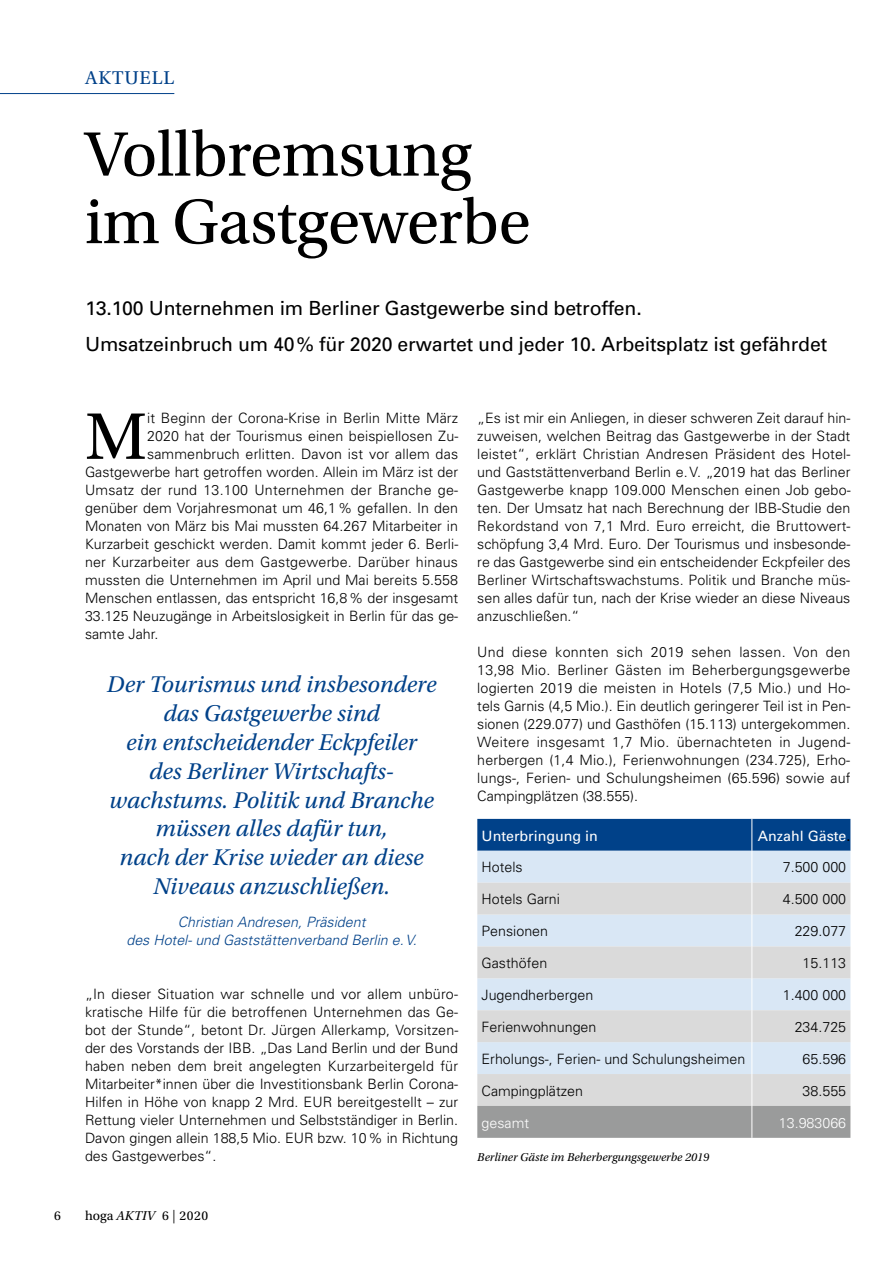
<style>
.page{position:relative;width:893px;height:1263px;background:#fff}
.page>*{position:absolute;margin:0;border:0;box-sizing:border-box;transform-origin:0 0}
.t1{font:69.45px "Utopia Std";color:#000}
.t2{font:66px/67.5px "Utopia Std";letter-spacing:-.01em;color:#000}
.t3{font:italic 24px/28.8px "Utopia Std";color:#004189;text-align:center}
.t4{font:19.5px/36px "Univers";letter-spacing:-.01em;color:#000}
.t5{font:19.5px "Utopia Std";letter-spacing:.05em;color:#004189}
.t6{font:300 14.25px/18px "Univers";color:#000;text-align:justify}
.t7{font:italic 300 14.25px/18px "Univers";color:#004189;text-align:center}
.t8{font:14.25px "Univers";color:#fff}
.t9{font:300 14.25px "Univers";color:#fff}
.t10{font:13.5px "Utopia Std";letter-spacing:.02em;color:#000}
.t11{font:italic 12px "Utopia Std";color:#000}
.s1{font-style:italic}
.s2{font-family:"Formata";font-weight:300}
.s3{color:#000}
</style>
<div class="page">
<hr style="left:0;top:93px;width:174px;height:1px;background:#004189">
<div style="left:477px;top:819px;width:373px;height:32px;background:#004189"></div>
<div style="left:477px;top:851px;width:373px;height:32px;background:#d9e7f5"></div>
<svg style="left:477px;top:883px;width:373px;height:223px;background:#d9dfe5"></svg>
<div style="left:477px;top:1106px;width:373px;height:32px;background:#9a9b9b"></div>
<hr style="left:751px;top:819px;width:1px;height:32px;background:#fff">
<hr style="left:751px;top:851px;width:1px;height:32px;background:#fff">
<hr style="left:751px;top:883px;width:1px;height:31px;background:#fff">
<hr style="left:751px;top:914px;width:1px;height:32px;background:#fff">
<hr style="left:751px;top:946px;width:1px;height:32px;background:#fff">
<hr style="left:751px;top:978px;width:1px;height:32px;background:#fff">
<hr style="left:751px;top:1010px;width:1px;height:32px;background:#fff">
<hr style="left:751px;top:1042px;width:1px;height:32px;background:#fff">
<hr style="left:751px;top:1074px;width:1px;height:32px;background:#fff">
<hr style="left:751px;top:1106px;width:1px;height:32px;background:#fff">
<p class="t10" style="left:54px;top:1208px;width:8px">6</p>
<h3 class="t5" style="left:85px;top:68px;width:91px">AKTUELL</h3>
<h2 class="t2" style="left:85px;top:122px;width:447px">Vollbremsung im Gastgewerbe</h2>
<h3 class="t4" style="left:85px;top:290px;width:744px">13.100 Unternehmen im Berliner Gastgewerbe sind betroffen.<br>Umsatzeinbruch um 40% für 2020 erwartet und jeder 10. Arbeitsplatz ist gefährdet</h3>
<h1 class="t1" style="left:85px;top:399px;width:64px">M</h1>
<p class="t6" style="left:147px;top:408px;width:313px">it Beginn der Corona-Krise in Berlin Mitte März</p>
<p class="t6" style="left:147px;top:426px;width:313px">2020 hat der Tourismus einen beispiellosen Zu-</p>
<p class="t6" style="left:147px;top:444px;width:313px">sammenbruch erlitten. Davon ist vor allem das</p>
<p class="t6" style="left:85px;top:462px;width:375px">Gastgewerbe hart getroffen worden. Allein im März ist der</p>
<p class="t6" style="left:85px;top:480px;width:375px">Umsatz der rund 13.100 Unternehmen der Branche ge-</p>
<p class="t6" style="left:85px;top:498px;width:375px">genüber dem Vorjahresmonat um 46,1% gefallen. In den</p>
<p class="t6" style="left:85px;top:516px;width:374px">Monaten von März bis Mai mussten 64.267 Mitarbeiter in</p>
<p class="t6" style="left:85px;top:534px;width:375px">Kurzarbeit geschickt werden. Damit kommt jeder 6. Berli-</p>
<p class="t6" style="left:85px;top:552px;width:375px">ner Kurzarbeiter aus dem Gastgewerbe. Darüber hinaus</p>
<p class="t6" style="left:85px;top:570px;width:374px">mussten die Unternehmen im April und Mai bereits 5.558</p>
<p class="t6" style="left:85px;top:588px;width:375px">Menschen entlassen, das entspricht 16,8% der insgesamt</p>
<p class="t6" style="left:85px;top:606px;width:375px">33.125 Neuzugänge in Arbeitslosigkeit in Berlin für das ge-</p>
<p class="t6" style="left:85px;top:624px;width:75px">samte Jahr.</p>
<h3 class="t3" style="left:107px;top:670px;width:331px">Der Tourismus und insbesondere das Gastgewerbe sind<br>ein entscheidender Eckpfeiler<br>des Berliner Wirtschafts&shy;wachstums. Politik und Branche müssen alles dafür tun,<br>nach der Krise wieder an diese<br>Niveaus anzuschließen.</h3>
<p class="t7" style="left:126px;top:912px;width:292px">Christian Andresen, Präsident<br>des Hotel- und Gaststättenverband Berlin e.V.</p>
<p class="t6" style="left:85px;top:984px;width:375px">„In dieser Situation war schnelle und vor allem unbüro&shy;kratische Hilfe für die betroffenen Unternehmen das Ge&shy;bot der Stunde“, betont Dr. Jürgen Allerkamp, Vorsitzen&shy;der des Vorstands der IBB. „Das Land Berlin und der Bund haben neben dem breit angelegten Kurzarbeitergeld für Mitarbeiter*innen über die Investitionsbank Berlin Corona-Hilfen in Höhe von knapp 2 Mrd. EUR bereitgestellt – zur Rettung vieler Unternehmen und Selbstständiger in Berlin.<br>Davon gingen allein 188,5 Mio. EUR bzw. 10% in Richtung des Gastgewerbes“.</p>
<p class="t10" style="left:85px;top:1208px;width:125px">hoga <span class="s1">AKTIV</span> 6 <span class="s2">|</span> 2020</p>
<p class="t6" style="left:477px;top:408px;width:375px">„Es ist mir ein Anliegen, in dieser schweren Zeit darauf hin&shy;zuweisen, welchen Beitrag das Gastgewerbe in der Stadt leistet“, erklärt Christian Andresen Präsident des Hotel&shy;und Gaststättenverband Berlin e.V. „2019 hat das Berliner Gastgewerbe knapp 109.000 Menschen einen Job gebo&shy;ten. Der Umsatz hat nach Berechnung der IBB-Studie den Rekordstand von 7,1 Mrd. Euro erreicht, die Bruttowert&shy;schöpfung 3,4 Mrd. Euro. Der Tourismus und insbesonde&shy;re das Gastgewerbe sind ein entscheidender Eckpfeiler des Berliner Wirtschaftswachstums. Politik und Branche müs&shy;sen alles dafür tun, nach der Krise wieder an diese Niveaus anzuschließen.“</p>
<p class="t6" style="left:477px;top:642px;width:375px">Und diese konnten sich 2019 sehen lassen. Von den 13,98 Mio. Berliner Gästen im Beherbergungsgewerbe logierten 2019 die meisten in Hotels (7,5 Mio.) und Ho&shy;tels Garnis (4,5 Mio.). Ein deutlich geringerer Teil ist in Pen&shy;sionen (229.077) und Gasthöfen (15.113) untergekommen.<br>Weitere insgesamt 1,7 Mio. übernachteten in Jugend&shy;herbergen (1,4 Mio.), Ferienwohnungen (234.725), Erho&shy;lungs-, Ferien- und Schulungsheimen (65.596) sowie auf Campingplätzen (38.555).</p>
<p class="t8" style="left:482px;top:827px;width:118px">Unterbringung in</p>
<p class="t8" style="left:758px;top:827px;width:94px">Anzahl Gäste<span class="s3">.</span></p>
<p class="t6" style="left:482px;top:858px;width:43px">Hotels</p>
<p class="t6" style="left:783px;top:858px;width:65px">7.500 000</p>
<p class="t6" style="left:482px;top:890px;width:80px">Hotels Garni</p>
<p class="t6" style="left:783px;top:890px;width:65px">4.500 000</p>
<p class="t6" style="left:482px;top:922px;width:68px">Pensionen</p>
<p class="t6" style="left:795px;top:922px;width:53px">229.077</p>
<p class="t6" style="left:482px;top:954px;width:67px">Gasthöfen</p>
<p class="t6" style="left:803px;top:954px;width:45px">15.113</p>
<p class="t6" style="left:482px;top:985px;width:113px">Jugendherbergen</p>
<p class="t6" style="left:783px;top:985px;width:65px">1.400 000</p>
<p class="t6" style="left:482px;top:1017px;width:116px">Ferienwohnungen</p>
<p class="t6" style="left:795px;top:1017px;width:53px">234.725</p>
<p class="t6" style="left:482px;top:1049px;width:265px">Erholungs-, Ferien- und Schulungsheimen</p>
<p class="t6" style="left:803px;top:1049px;width:45px">65.596</p>
<p class="t6" style="left:482px;top:1081px;width:103px">Campingplätzen</p>
<p class="t6" style="left:803px;top:1081px;width:45px">38.555</p>
<p class="t9" style="left:482px;top:1114px;width:49px">gesamt</p>
<p class="t9" style="left:779px;top:1114px;width:69px">13.983066</p>
<p class="t11" style="left:477px;top:1150px;width:233px">Berliner Gäste im Beherbergungsgewerbe 2019</p>
</div>
